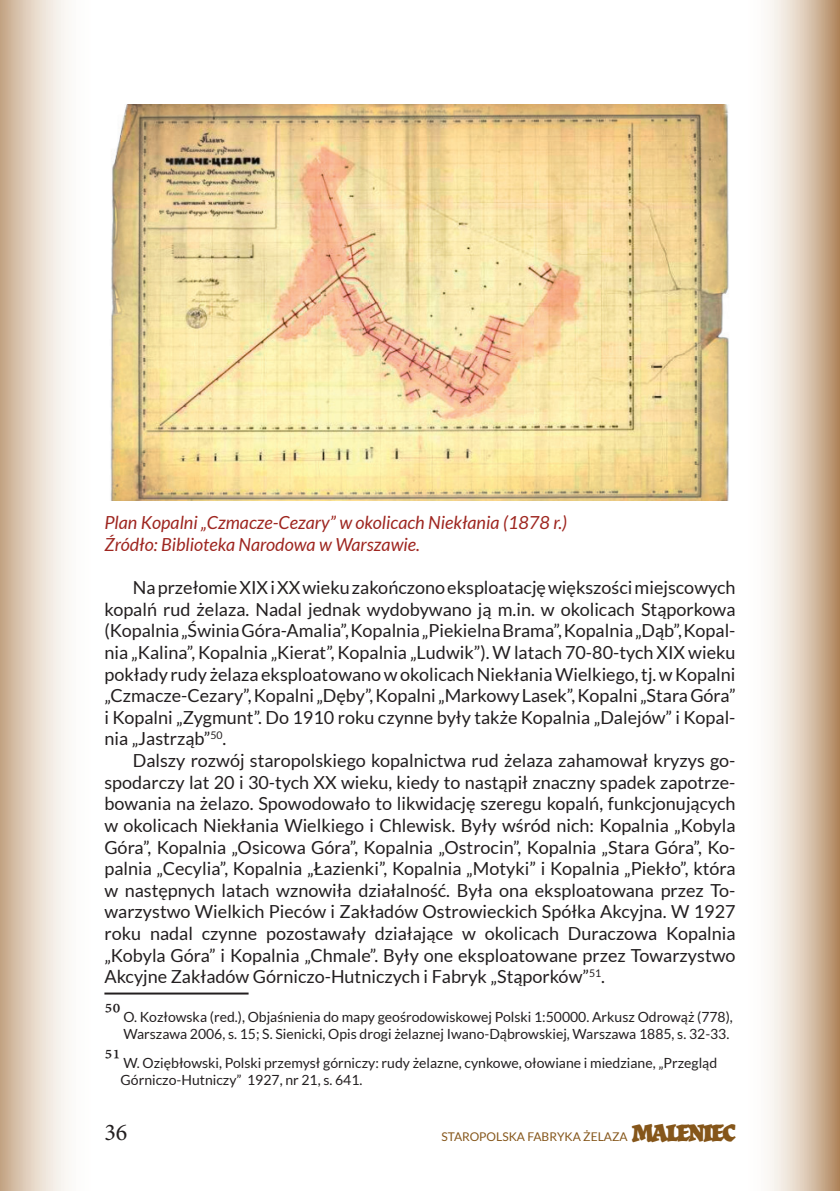
<style>
.page{position:relative;width:840px;height:1191px;background:#fff}
.page>*{position:absolute;margin:0;border:0;box-sizing:border-box;transform-origin:0 0}
.t1{font:24px "Minion Pro";color:#231f20}
.t2{font:18px/21.6px "Lato";color:#231f20;text-align:justify}
.t3{font:italic 18px "Lato";color:#9e2620}
.t4{font:14px "Lato";color:#231f20}
.t5{font:12px "Lato";color:#85561a}
.s1{font-family:"Minion Pro";font-size:24px}
.s2{font-family:"Herb";font-weight:700;font-size:24px}
</style>
<div class="page">
<svg style="left:768px;top:0;width:71px;height:1191px;background:#dcc8b5"></svg>
<svg style="left:0;top:0;width:68px;height:1191px;background:#e2d2c2"></svg>
<hr style="left:839px;top:0;width:1px;height:1191px;background:#ac8156">
<hr style="left:104px;top:992px;width:144px;height:2px;background:#231f20">
<img style="left:110px;top:104px;width:619px;height:397px">
<p class="t3" style="left:104px;top:513px;width:464px">Plan Kopalni „Czmacze-Cezary” w okolicach Niekłania (1878 r.)</p>
<p class="t3" style="left:104px;top:534px;width:317px">Źródło: Biblioteka Narodowa w Warszawie.</p>
<p class="t2" style="left:104px;top:577px;width:632px;text-indent:28px">Na przełomie XIX i XX wieku zakończono eksploatację większości miejscowych kopalń rud żelaza. Nadal jednak wydobywano ją m.in. w okolicach Stąporkowa (Kopalnia „Świnia Góra-Amalia”, Kopalnia „Piekielna Brama”, Kopalnia „Dąb”, Kopal&shy;nia „Kalina”, Kopalnia „Kierat”, Kopalnia „Ludwik”). W latach 70-80-tych XIX wieku pokłady rudy żelaza eksploatowano w okolicach Niekłania Wielkiego, tj. w Kopalni „Czmacze-Cezary”, Kopalni „Dęby”, Kopalni „Markowy Lasek”, Kopalni „Stara Góra” i Kopalni „Zygmunt”. Do 1910 roku czynne były także Kopalnia „Dalejów” i Kopal&shy;nia „Jastrząb”<sup>50</sup>.</p>
<p class="t2" style="left:104px;top:749px;width:632px;text-indent:28px">Dalszy rozwój staropolskiego kopalnictwa rud żelaza zahamował kryzys go&shy;spodarczy lat 20 i 30-tych XX wieku, kiedy to nastąpił znaczny spadek zapotrze&shy;bowania na żelazo. Spowodowało to likwidację szeregu kopalń, funkcjonujących w okolicach Niekłania Wielkiego i Chlewisk. Były wśród nich: Kopalnia „Kobyla Góra”, Kopalnia „Osicowa Góra”, Kopalnia „Ostrocin”, Kopalnia „Stara Góra”, Ko&shy;palnia „Cecylia”, Kopalnia „Łazienki”, Kopalnia „Motyki” i Kopalnia „Piekło”, która w następnych latach wznowiła działalność. Była ona eksploatowana przez To&shy;warzystwo Wielkich Pieców i Zakładów Ostrowieckich Spółka Akcyjna. W 1927 roku nadal czynne pozostawały działające w okolicach Duraczowa Kopalnia „Kobyla Góra” i Kopalnia „Chmale”. Były one eksploatowane przez Towarzystwo Akcyjne Zakładów Górniczo-Hutniczych i Fabryk „Stąporków”<sup>51</sup>.</p>
<p class="t4" style="left:104px;top:1009px;width:629px"><span class="s1">50</span> O. Kozłowska (red.), Objaśnienia do mapy geośrodowiskowej Polski 1:50000. Arkusz Odrowąż (778),</p>
<p class="t4" style="left:123px;top:1026px;width:607px">Warszawa 2006, s. 15; S. Sienicki, Opis drogi żelaznej Iwano-Dąbrowskiej, Warszawa 1885, s. 32-33.</p>
<p class="t4" style="left:104px;top:1055px;width:614px"><span class="s1">51</span> W. Oziębłowski, Polski przemysł górniczy: rudy żelazne, cynkowe, ołowiane i miedziane, „Przegląd</p>
<p class="t4" style="left:121px;top:1072px;width:243px">Górniczo-Hutniczy” 1927, nr 21, s. 641.</p>
<h1 class="t1" style="left:104px;top:1116px;width:25px">36</h1>
<p class="t5" style="left:441px;top:1130px;width:295px">STAROPOLSKA FABRYKA ŻELAZA <span class="s2">MALENIEC</span></p>
</div>
